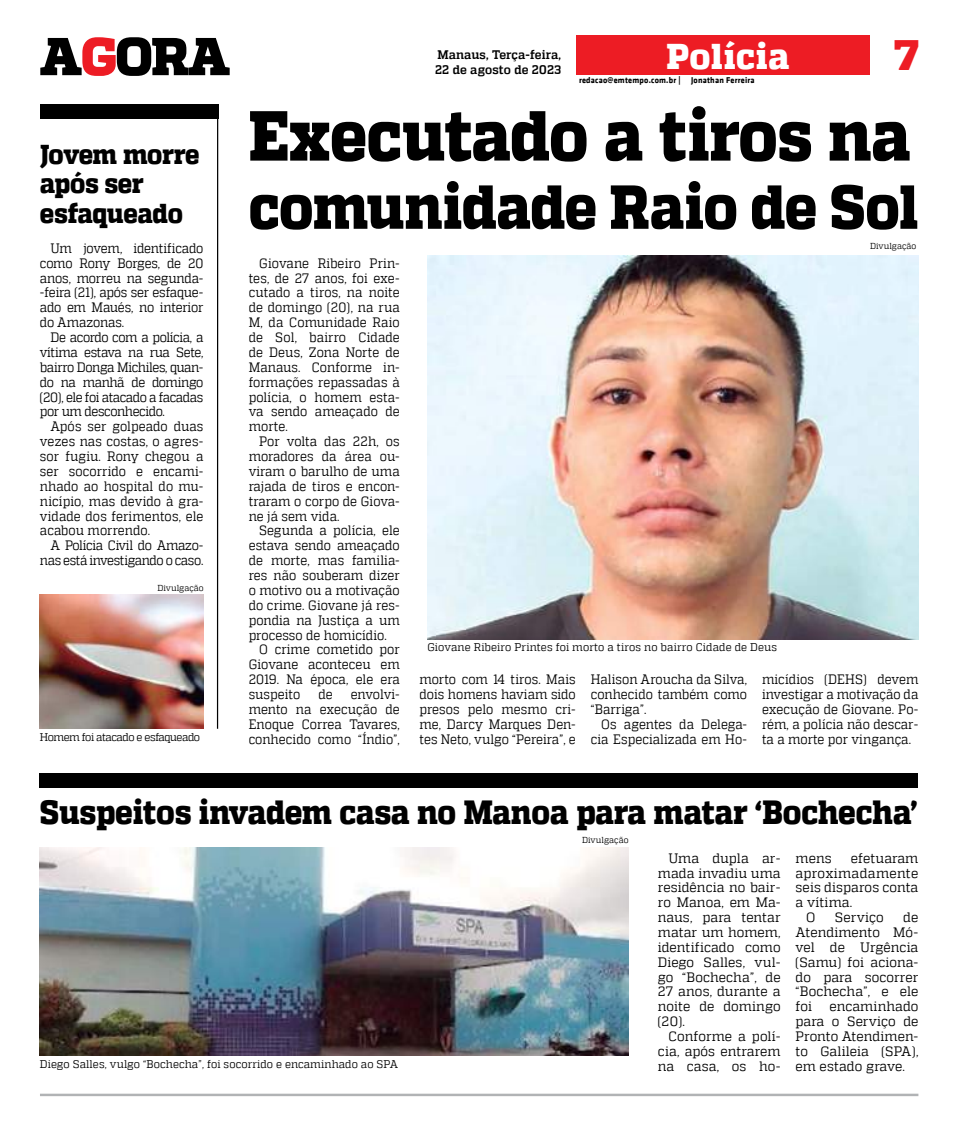
<style>
.page{position:relative;width:957px;height:1134px;background:#fff}
.page>*{position:absolute;margin:0;border:0;box-sizing:border-box;transform-origin:0 0}
.t1{font:800 70.62px "MW Quadon";letter-spacing:-.01em;color:#000;scale:.9 1}
.t2{font:800 62px "MW Quadon";letter-spacing:-.01em;color:#000;scale:.9 1}
.t3{font:800 42.5px "MW Quadon";color:#ed1c24}
.t4{font:800 35.75px "MW Quadon";letter-spacing:.015em;color:#fff;scale:.95 1}
.t5{font:800 33.5px "MW Quadon";letter-spacing:-.01em;color:#000;scale:.9 1}
.t6{font:800 27.25px/29.8px "MW Quadon";letter-spacing:-.015em;color:#000;scale:.9 1}
.t7{font:13.62px/14.9px "MW Quadon";color:#000;text-align:justify;scale:.9 1}
.t8{font:13.62px/14.9px "MW Quadon";color:#000;text-align:justify;scale:.95 1}
.t9{font:13.62px/14.9px "MW Quadon";letter-spacing:-.035em;color:#000;text-align:right;scale:.9 1}
.t10{font:13.62px "MW Quadon";letter-spacing:.025em;color:#000;scale:.95 1}
.t11{font:700 12.38px/14.9px "MW Quadon";letter-spacing:.01em;color:#000;scale:.95 1}
.t12{font:11.12px "MW Quadon";letter-spacing:.005em;color:#000;scale:.95 1}
.t13{font:11.12px "MW Quadon";letter-spacing:-.045em;color:#000;scale:.95 1}
.t14{font:700 8.62px "MW Klavika Bd";letter-spacing:.025em;color:#000;scale:.95 1}
.t15{font:8.62px "MW Quadon";letter-spacing:.005em;color:#000;scale:.95 1}
</style>
<div class="page">
<hr style="left:40px;top:1094px;width:878px;height:2px;background:#b1b3b5">
<div style="left:40px;top:773px;width:878px;height:15px;background:#000"></div>
<img style="left:40px;top:847px;width:588px;height:209px">
<img style="left:427px;top:255px;width:491px;height:385px">
<svg style="left:40px;top:37px;width:190px;height:39px"></svg>
<div style="left:576px;top:35px;width:293px;height:40px;background:#ed1c24"></div>
<div style="left:40px;top:104px;width:178px;height:15px;background:#000"></div>
<hr style="left:217px;top:104px;width:1px;height:625px;background:#000">
<img style="left:40px;top:595px;width:163px;height:134px">
<h3 class="t6" style="left:40px;top:140px;width:179px">Jovem morre após ser esfaqueado</h3>
<p class="t7" style="left:40px;top:241px;width:183px;text-indent:11px">Um jovem, identificado como Rony Borges, de 20 anos, morreu na segunda--feira (21), após ser esfaque&shy;ado em Maués, no interior do Amazonas.</p>
<p class="t7" style="left:40px;top:330px;width:183px;text-indent:11px">De acordo com a polícia, a vítima estava na rua Sete, bairro Donga Michiles, quan&shy;do na manhã de domingo (20), ele foi atacado a facadas por um desconhecido.</p>
<p class="t7" style="left:40px;top:419px;width:183px;text-indent:11px">Após ser golpeado duas vezes nas costas, o agres&shy;sor fugiu. Rony chegou a ser socorrido e encami&shy;nhado ao hospital do mu&shy;nicípio, mas devido à gra&shy;vidade dos ferimentos, ele acabou morrendo.</p>
<p class="t9" style="left:40px;top:538px;width:183px">A Polícia Civil do Amazo&shy;nas está investigando o caso.</p>
<p class="t15" style="left:157px;top:583px;width:50px">Divulgação</p>
<p class="t13" style="left:40px;top:730px;width:170px">Homem foi atacado e esfaqueado</p>
<h3 class="t3" style="left:894px;top:30px;width:26px">7</h3>
<h1 class="t1" style="left:249px;top:94px;width:737px">Executado a tiros na</h1>
<h2 class="t2" style="left:249px;top:171px;width:745px">comunidade Raio de Sol</h2>
<p class="t15" style="left:870px;top:241px;width:50px">Divulgação</p>
<p class="t11" style="left:435px;top:48px;width:134px">Manaus, Terça-feira,<br>22 de agosto de 2023</p>
<h3 class="t4" style="left:666px;top:35px;width:131px">Polícia</h3>
<p class="t14" style="left:579px;top:74px;width:186px">redacao@emtempo.com.br | Jonathan Ferreira</p>
<p class="t7" style="left:249px;top:255px;width:169px;text-indent:11px">Giovane Ribeiro Prin&shy;tes, de 27 anos, foi exe&shy;cutado a tiros, na noite de domingo (20), na rua M, da Comunidade Raio de Sol, bairro Cidade de Deus, Zona Norte de Manaus. Conforme in&shy;formações repassadas à polícia, o homem esta&shy;va sendo ameaçado de morte.</p>
<p class="t7" style="left:249px;top:434px;width:169px;text-indent:11px">Por volta das 22h, os moradores da área ou&shy;viram o barulho de uma rajada de tiros e encon&shy;traram o corpo de Giova&shy;ne já sem vida.</p>
<p class="t7" style="left:259px;top:523px;width:158px">Segunda a polícia, ele</p>
<p class="t7" style="left:249px;top:538px;width:169px">estava sendo ameaçado</p>
<p class="t7" style="left:249px;top:553px;width:169px">de morte, mas familia-</p>
<p class="t7" style="left:249px;top:568px;width:169px">res não souberam dizer</p>
<p class="t7" style="left:249px;top:583px;width:169px">o motivo ou a motivação</p>
<p class="t7" style="left:249px;top:597px;width:169px">do crime. Giovane já res-</p>
<p class="t7" style="left:249px;top:612px;width:169px">pondia na Justiça a um</p>
<p class="t7" style="left:249px;top:627px;width:155px">processo de homicídio.</p>
<p class="t7" style="left:259px;top:642px;width:158px">O crime cometido por</p>
<p class="t7" style="left:249px;top:657px;width:169px">Giovane aconteceu em</p>
<p class="t7" style="left:249px;top:672px;width:169px">2019. Na época, ele era</p>
<p class="t7" style="left:249px;top:687px;width:59px">suspeito</p>
<p class="t7" style="left:318px;top:687px;width:17px">de</p>
<p class="t7" style="left:249px;top:687px;width:169px;text-indent:102px">envolvi&shy;mento na execução de Enoque Correa Tavares, conhecido como “Índio”,</p>
<p class="t12" style="left:427px;top:641px;width:370px">Giovane Ribeiro Printes foi morto a tiros no bairro Cidade de Deus</p>
<p class="t7" style="left:419px;top:672px;width:175px">morto com 14 tiros. Mais dois homens haviam sido presos pelo mesmo cri&shy;me, Darcy Marques Den&shy;tes Neto, vulgo “Pereira”, e</p>
<p class="t7" style="left:591px;top:672px;width:175px">Halison Aroucha da Silva, conhecido também como “Barriga”.</p>
<p class="t7" style="left:591px;top:716px;width:175px;text-align:right">Os agentes da Delega&shy;cia Especializada em Ho-</p>
<p class="t7" style="left:762px;top:672px;width:175px">micídios (DEHS) devem investigar a motivação da execução de Giovane. Po&shy;rém, a polícia não descar&shy;ta a morte por vingança.</p>
<h3 class="t5" style="left:40px;top:792px;width:976px">Suspeitos invadem casa no Manoa para matar ‘Bochecha’</h3>
<p class="t8" style="left:658px;top:850px;width:131px;text-indent:11px">Uma dupla ar&shy;mada invadiu uma residência no bair&shy;ro Manoa, em Ma&shy;naus, para tentar matar um homem, identificado como Diego Salles, vul&shy;go “Bochecha”, de 27 anos, durante a noite de domingo (20).</p>
<p class="t8" style="left:658px;top:1029px;width:131px;text-indent:11px">Conforme a polí&shy;cia, após entrarem na casa, os ho-</p>
<p class="t15" style="left:582px;top:835px;width:50px">Divulgação</p>
<p class="t8" style="left:795px;top:850px;width:40px">mens</p>
<p class="t8" style="left:850px;top:850px;width:73px">efetuaram</p>
<p class="t10" style="left:795px;top:865px;width:131px">aproximadamente</p>
<p class="t8" style="left:795px;top:880px;width:131px">seis disparos conta</p>
<p class="t8" style="left:795px;top:895px;width:61px">a vítima.</p>
<p class="t8" style="left:806px;top:910px;width:11px">O</p>
<p class="t8" style="left:835px;top:910px;width:53px">Serviço</p>
<p class="t8" style="left:795px;top:910px;width:131px;text-indent:108px">de Atendimento Mó&shy;vel de Urgência (Samu) foi aciona&shy;do para socorrer “Bochecha”, e ele foi</p>
<p class="t8" style="left:795px;top:999px;width:131px;text-indent:34px">encaminhado para o Serviço de Pronto Atendimen&shy;to Galileia (SPA),</p>
<p class="t12" style="left:40px;top:1058px;width:378px">Diego Salles, vulgo “Bochecha”, foi socorrido e encaminhado ao SPA</p>
<p class="t8" style="left:795px;top:1058px;width:117px">em estado grave.</p>
</div>
